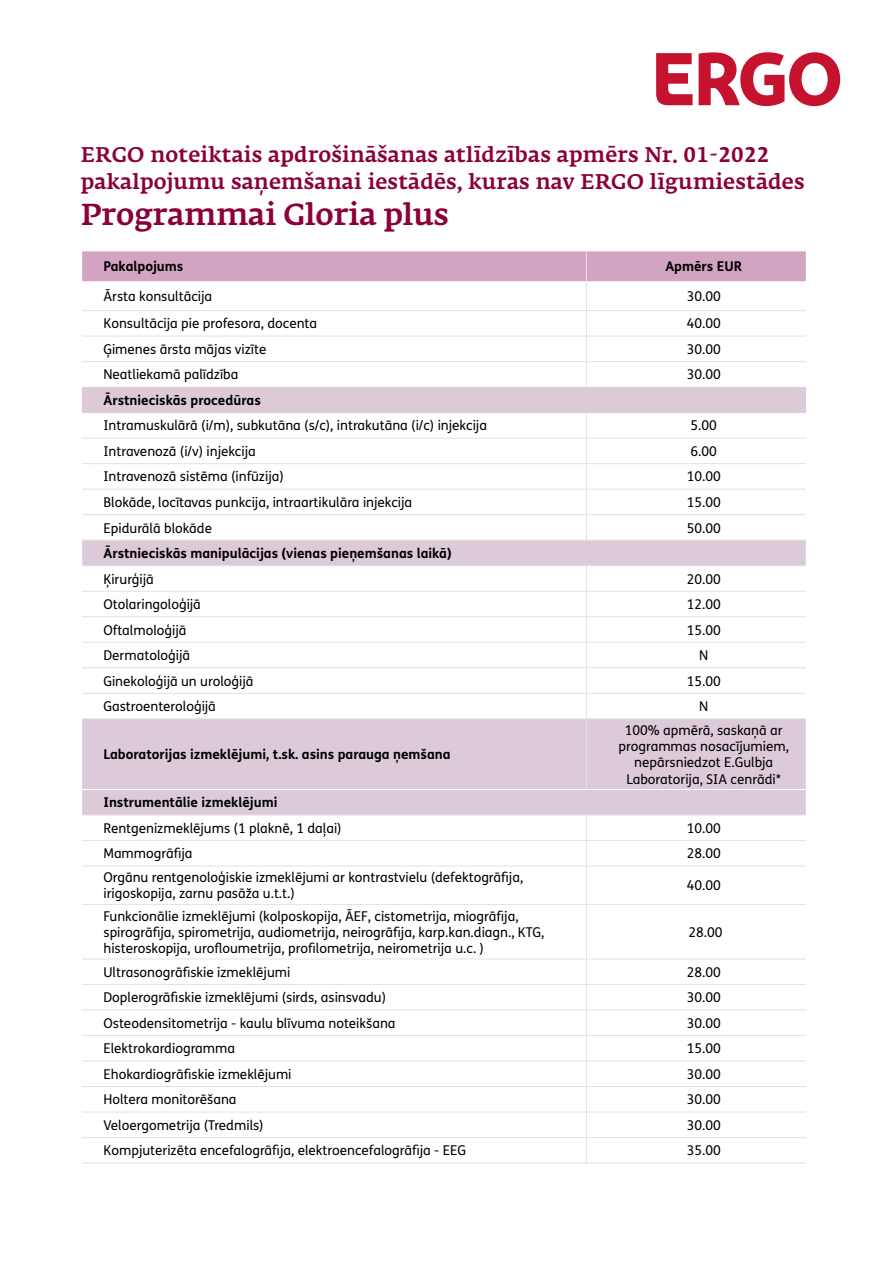
<style>
.page{position:relative;width:893px;height:1263px;background:#fff}
.page>*{position:absolute;margin:0;border:0;box-sizing:border-box;transform-origin:0 0}
.t1{font:500 30px "Fedra Serif A Pro";color:#8b003a}
.t2{font:500 21px/27px "Fedra Serif A Pro";letter-spacing:.01em;color:#8b003a}
.t3{font:13.5px/16.2px "FS Me";color:#000}
.t4{font:700 13.5px "FS Me";color:#000}
</style>
<div class="page">
<svg style="left:699px;top:52px;width:141px;height:54px"></svg>
<svg style="left:656px;top:53px;width:37px;height:52px"></svg>
<div style="left:82px;top:387px;width:724px;height:26px;background:#dccad9"></div>
<svg style="left:82px;top:541px;width:724px;height:274px"></svg>
<svg style="left:82px;top:251px;width:724px;height:136px"></svg>
<hr style="left:82px;top:438px;width:504px;height:1px;background:#e7dfe4">
<hr style="left:586px;top:438px;width:220px;height:1px;background:#e7dfe4">
<hr style="left:82px;top:463px;width:504px;height:1px;background:#e7dfe4">
<hr style="left:586px;top:463px;width:220px;height:1px;background:#e7dfe4">
<hr style="left:82px;top:489px;width:504px;height:1px;background:#e7dfe4">
<hr style="left:586px;top:489px;width:220px;height:1px;background:#e7dfe4">
<hr style="left:82px;top:514px;width:504px;height:1px;background:#e7dfe4">
<hr style="left:586px;top:514px;width:220px;height:1px;background:#e7dfe4">
<svg style="left:586px;top:413px;width:1px;height:127px"></svg>
<hr style="left:82px;top:540px;width:504px;height:1px;background:#e7dfe4">
<hr style="left:586px;top:540px;width:220px;height:1px;background:#e7dfe4">
<hr style="left:82px;top:565px;width:504px;height:1px;background:#e7dfe4">
<hr style="left:586px;top:565px;width:220px;height:1px;background:#e7dfe4">
<hr style="left:82px;top:591px;width:504px;height:1px;background:#e7dfe4">
<hr style="left:586px;top:591px;width:220px;height:1px;background:#e7dfe4">
<hr style="left:82px;top:616px;width:504px;height:1px;background:#e7dfe4">
<hr style="left:586px;top:616px;width:220px;height:1px;background:#e7dfe4">
<hr style="left:82px;top:642px;width:504px;height:1px;background:#e7dfe4">
<hr style="left:586px;top:642px;width:220px;height:1px;background:#e7dfe4">
<hr style="left:82px;top:667px;width:504px;height:1px;background:#e7dfe4">
<hr style="left:586px;top:667px;width:220px;height:1px;background:#e7dfe4">
<hr style="left:82px;top:693px;width:504px;height:1px;background:#e7dfe4">
<hr style="left:586px;top:693px;width:220px;height:1px;background:#e7dfe4">
<svg style="left:586px;top:566px;width:1px;height:152px"></svg>
<hr style="left:82px;top:718px;width:504px;height:1px;background:#e7dfe4">
<hr style="left:586px;top:718px;width:220px;height:1px;background:#e7dfe4">
<hr style="left:586px;top:719px;width:1px;height:70px;background:#e7dfe4">
<hr style="left:82px;top:815px;width:504px;height:1px;background:#e7dfe4">
<hr style="left:586px;top:815px;width:220px;height:1px;background:#e7dfe4">
<hr style="left:82px;top:840px;width:504px;height:1px;background:#e7dfe4">
<hr style="left:586px;top:840px;width:220px;height:1px;background:#e7dfe4">
<svg style="left:586px;top:816px;width:1px;height:50px"></svg>
<hr style="left:82px;top:866px;width:504px;height:1px;background:#e7dfe4">
<hr style="left:586px;top:866px;width:220px;height:1px;background:#e7dfe4">
<hr style="left:586px;top:866px;width:1px;height:38px;background:#e7dfe4">
<hr style="left:82px;top:904px;width:504px;height:1px;background:#e7dfe4">
<hr style="left:586px;top:904px;width:220px;height:1px;background:#e7dfe4">
<hr style="left:586px;top:905px;width:1px;height:53px;background:#e7dfe4">
<hr style="left:82px;top:958px;width:504px;height:1px;background:#e7dfe4">
<hr style="left:586px;top:958px;width:220px;height:1px;background:#e7dfe4">
<hr style="left:82px;top:984px;width:504px;height:1px;background:#e7dfe4">
<hr style="left:586px;top:984px;width:220px;height:1px;background:#e7dfe4">
<hr style="left:82px;top:1009px;width:504px;height:1px;background:#e7dfe4">
<hr style="left:586px;top:1009px;width:220px;height:1px;background:#e7dfe4">
<hr style="left:82px;top:1035px;width:504px;height:1px;background:#e7dfe4">
<hr style="left:586px;top:1035px;width:220px;height:1px;background:#e7dfe4">
<hr style="left:586px;top:251px;width:1px;height:30px;background:#e7dfe4">
<hr style="left:82px;top:1060px;width:504px;height:1px;background:#e7dfe4">
<hr style="left:586px;top:1060px;width:220px;height:1px;background:#e7dfe4">
<hr style="left:82px;top:1086px;width:504px;height:1px;background:#e7dfe4">
<hr style="left:586px;top:1086px;width:220px;height:1px;background:#e7dfe4">
<hr style="left:82px;top:1112px;width:504px;height:1px;background:#e7dfe4">
<hr style="left:586px;top:1112px;width:220px;height:1px;background:#e7dfe4">
<hr style="left:82px;top:1137px;width:504px;height:1px;background:#e7dfe4">
<hr style="left:586px;top:1137px;width:220px;height:1px;background:#e7dfe4">
<svg style="left:586px;top:959px;width:1px;height:204px"></svg>
<hr style="left:82px;top:1163px;width:504px;height:1px;background:#e7dfe4">
<hr style="left:586px;top:1163px;width:220px;height:1px;background:#e7dfe4">
<hr style="left:82px;top:789px;width:504px;height:1px;background:#fff">
<hr style="left:586px;top:789px;width:220px;height:1px;background:#fff">
<h2 class="t2" style="left:81px;top:141px;width:725px">ERGO noteiktais apdrošināšanas atlīdzības apmērs Nr. 01-2022 pakalpojumu saņemšanai iestādēs, kuras nav ERGO līgumiestādes</h2>
<h1 class="t1" style="left:81px;top:197px;width:370px">Programmai Gloria plus</h1>
<p class="t4" style="left:103px;top:256px;width:81px">Pakalpojums</p>
<p class="t4" style="left:665px;top:256px;width:78px">Apmērs EUR</p>
<p class="t3" style="left:103px;top:288px;width:110px">Ārsta konsultācija</p>
<p class="t3" style="left:687px;top:288px;width:36px">30.00</p>
<p class="t3" style="left:103px;top:315px;width:215px">Konsultācija pie profesora, docenta</p>
<p class="t3" style="left:687px;top:315px;width:36px">40.00</p>
<p class="t3" style="left:103px;top:341px;width:164px">Ģimenes ārsta mājas vizīte</p>
<p class="t3" style="left:687px;top:341px;width:36px">30.00</p>
<p class="t3" style="left:103px;top:366px;width:137px">Neatliekamā palīdzība</p>
<p class="t3" style="left:687px;top:366px;width:36px">30.00</p>
<p class="t4" style="left:103px;top:390px;width:159px">Ārstnieciskās procedūras</p>
<p class="t3" style="left:103px;top:417px;width:385px">Intramuskulārā (i/m), subkutāna (s/c), intrakutāna (i/c) injekcija</p>
<p class="t3" style="left:691px;top:417px;width:28px">5.00</p>
<p class="t3" style="left:103px;top:443px;width:154px">Intravenozā (i/v) injekcija</p>
<p class="t3" style="left:691px;top:443px;width:28px">6.00</p>
<p class="t3" style="left:103px;top:468px;width:182px">Intravenozā sistēma (infūzija)</p>
<p class="t3" style="left:687px;top:468px;width:36px">10.00</p>
<p class="t3" style="left:103px;top:494px;width:310px">Blokāde, locītavas punkcija, intraartikulāra injekcija</p>
<p class="t3" style="left:687px;top:494px;width:36px">15.00</p>
<p class="t3" style="left:103px;top:519px;width:110px">Epidurālā blokāde</p>
<p class="t3" style="left:687px;top:519px;width:36px">50.00</p>
<p class="t4" style="left:103px;top:543px;width:350px">Ārstnieciskās manipulācijas (vienas pieņemšanas laikā)</p>
<p class="t3" style="left:103px;top:570px;width:52px">Ķirurģijā</p>
<p class="t3" style="left:687px;top:570px;width:36px">20.00</p>
<p class="t3" style="left:103px;top:596px;width:99px">Otolaringoloģijā</p>
<p class="t3" style="left:687px;top:596px;width:36px">12.00</p>
<p class="t3" style="left:103px;top:621px;width:84px">Oftalmoloģijā</p>
<p class="t3" style="left:687px;top:621px;width:36px">15.00</p>
<p class="t3" style="left:103px;top:647px;width:88px">Dermatoloģijā</p>
<p class="t3" style="left:699px;top:647px;width:11px">N</p>
<p class="t3" style="left:103px;top:672px;width:151px">Ginekoloģijā un uroloģijā</p>
<p class="t3" style="left:687px;top:672px;width:36px">15.00</p>
<p class="t3" style="left:103px;top:698px;width:114px">Gastroenteroloģijā</p>
<p class="t3" style="left:699px;top:698px;width:11px">N</p>
<p class="t4" style="left:103px;top:744px;width:349px">Laboratorijas izmeklējumi, t.sk. asins parauga ņemšana</p>
<p class="t3" style="left:618px;top:722px;width:172px;text-align:center">100% apmērā, saskaņā ar programmas nosacījumiem, nepārsniedzot E.Gulbja<br>Laboratorija, SIA cenrādi*</p>
<p class="t4" style="left:103px;top:792px;width:176px">Instrumentālie izmeklējumi</p>
<p class="t3" style="left:103px;top:820px;width:240px">Rentgenizmeklējums (1 plaknē, 1 daļai)</p>
<p class="t3" style="left:687px;top:820px;width:36px">10.00</p>
<p class="t3" style="left:103px;top:845px;width:91px">Mammogrāfija</p>
<p class="t3" style="left:687px;top:845px;width:36px">28.00</p>
<p class="t3" style="left:103px;top:869px;width:421px">Orgānu rentgenoloģiskie izmeklējumi ar kontrastvielu (defektogrāfija, irigoskopija, zarnu pasāža u.t.t.)</p>
<p class="t3" style="left:687px;top:877px;width:36px">40.00</p>
<p class="t3" style="left:103px;top:907px;width:442px">Funkcionālie izmeklējumi (kolposkopija, ĀEF, cistometrija, miogrāfija, spirogrāfija, spirometrija, audiometrija, neirogrāfija, karp.kan.diagn., KTG, histeroskopija, urofloumetrija, profilometrija, neirometrija u.c. )</p>
<p class="t3" style="left:688px;top:924px;width:36px">28.00</p>
<p class="t3" style="left:103px;top:964px;width:188px">Ultrasonogrāfiskie izmeklējumi</p>
<p class="t3" style="left:687px;top:964px;width:36px">28.00</p>
<p class="t3" style="left:103px;top:989px;width:284px">Doplerogrāfiskie izmeklējumi (sirds, asinsvadu)</p>
<p class="t3" style="left:687px;top:989px;width:36px">30.00</p>
<p class="t3" style="left:103px;top:1015px;width:294px">Osteodensitometrija - kaulu blīvuma noteikšana</p>
<p class="t3" style="left:687px;top:1015px;width:36px">30.00</p>
<p class="t3" style="left:103px;top:1040px;width:133px">Elektrokardiogramma</p>
<p class="t3" style="left:687px;top:1040px;width:36px">15.00</p>
<p class="t3" style="left:103px;top:1066px;width:190px">Ehokardiogrāfiskie izmeklējumi</p>
<p class="t3" style="left:687px;top:1066px;width:36px">30.00</p>
<p class="t3" style="left:103px;top:1091px;width:135px">Holtera monitorēšana</p>
<p class="t3" style="left:687px;top:1091px;width:36px">30.00</p>
<p class="t3" style="left:103px;top:1117px;width:162px">Veloergometrija (Tredmils)</p>
<p class="t3" style="left:687px;top:1117px;width:36px">30.00</p>
<p class="t3" style="left:103px;top:1142px;width:364px">Kompjuterizēta encefalogrāfija, elektroencefalogrāfija - EEG</p>
<p class="t3" style="left:687px;top:1142px;width:36px">35.00</p>
</div>
